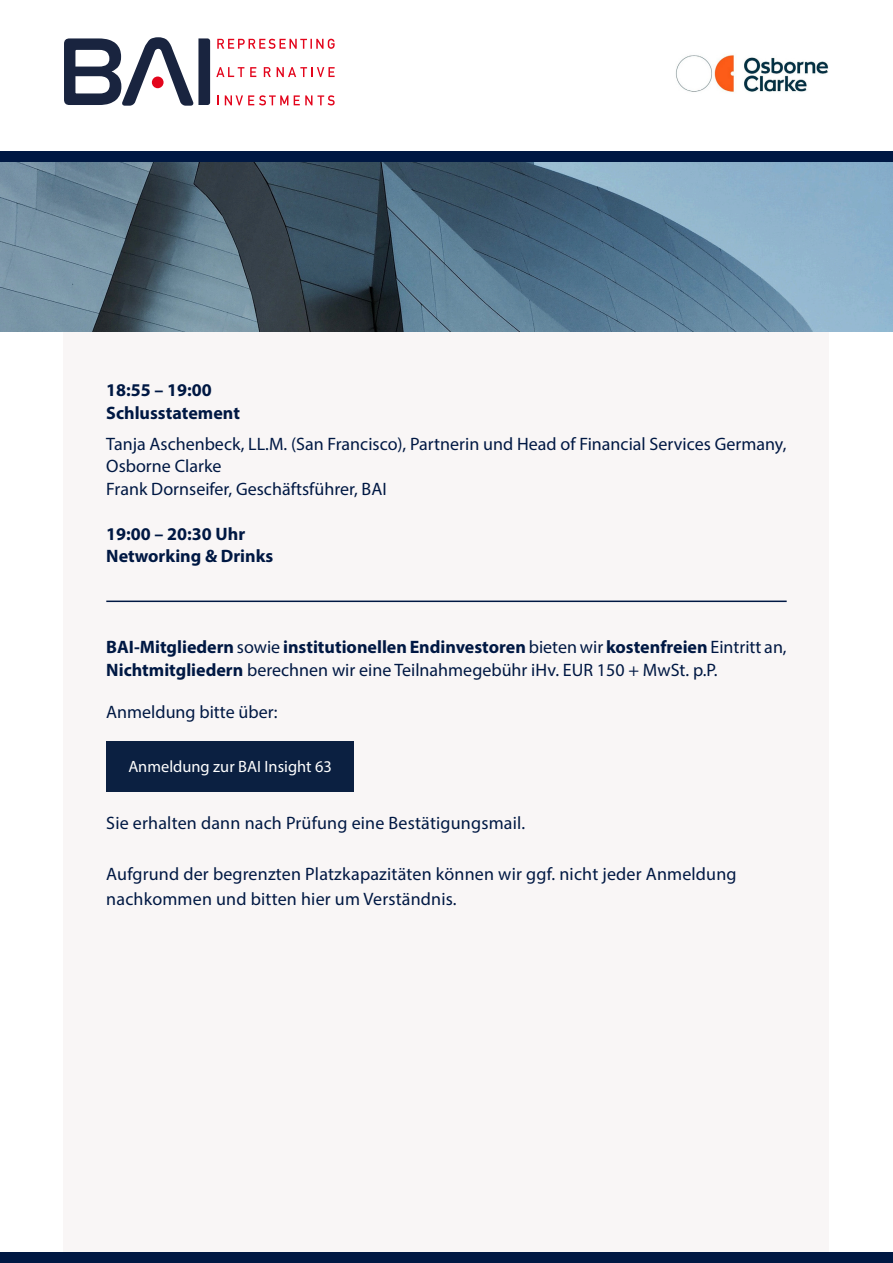
<style>
.page{position:relative;width:893px;height:1263px;background:#fff}
.page>*{position:absolute;margin:0;border:0;box-sizing:border-box;transform-origin:0 0}
.t1{font:18px/22.5px "Myriad Pro";color:#001843}
.t2{font:700 18px/22.5px "Myriad Pro";color:#001843}
.t3{font:16.35px "Myriad Pro";color:#fff}
.s1{font-weight:700}
</style>
<div class="page">
<div style="left:64px;top:331px;width:765px;height:932px;background:#f9f6f6"></div>
<div style="left:0;top:1252px;width:893px;height:11px;background:#001843"></div>
<img style="left:0;top:162px;width:893px;height:169px">
<div style="left:0;top:151px;width:893px;height:11px;background:#001843"></div>
<svg style="left:64px;top:37px;width:146px;height:69px"></svg>
<div style="left:152px;top:77px;width:12px;height:11px;background:#e3051c;border-radius:50%"></div>
<svg style="left:217px;top:95px;width:2px;height:10px"></svg>
<svg style="left:294px;top:95px;width:41px;height:10px"></svg>
<svg style="left:216px;top:67px;width:28px;height:10px"></svg>
<svg style="left:250px;top:67px;width:6px;height:10px"></svg>
<svg style="left:264px;top:67px;width:7px;height:10px"></svg>
<svg style="left:225px;top:95px;width:63px;height:10px"></svg>
<svg style="left:277px;top:67px;width:58px;height:10px"></svg>
<svg style="left:217px;top:39px;width:118px;height:10px"></svg>
<img style="left:676px;top:55px;width:153px;height:37px">
<div style="left:106px;top:741px;width:248px;height:51px;background:#0b2041"></div>
<hr style="left:106px;top:600px;width:681px;height:2px;background:#001843">
<p class="t2" style="left:106px;top:378px;width:135px">18:55 – 19:00<br>Schlusstatement</p>
<p class="t1" style="left:106px;top:432px;width:682px">Tanja Aschenbeck, LL.M. (San Francisco), Partnerin und Head of Financial Services Germany,<br>Osborne Clarke<br>Frank Dornseifer, Geschäftsführer, BAI</p>
<p class="t2" style="left:106px;top:522px;width:169px">19:00 – 20:30 Uhr<br>Networking &amp; Drinks</p>
<p class="t1" style="left:106px;top:636px;width:682px"><span class="s1">BAI-Mitgliedern</span> sowie <span class="s1">institutionellen Endinvestoren</span> bieten wir <span class="s1">kostenfreien</span> Eintritt an,<br><span class="s1">Nichtmitgliedern</span> berechnen wir eine Teilnahmegebühr iHv. EUR 150 + MwSt. p.P.</p>
<p class="t1" style="left:106px;top:700px;width:173px">Anmeldung bitte über:</p>
<p class="t3" style="left:128px;top:756px;width:205px">Anmeldung zur BAI Insight 63</p>
<p class="t1" style="left:106px;top:811px;width:420px">Sie erhalten dann nach Prüfung eine Bestätigungsmail.</p>
<p class="t1" style="left:106px;top:861px;width:632px;line-height:25.5px">Aufgrund der begrenzten Platzkapazitäten können wir ggf. nicht jeder Anmeldung nachkommen und bitten hier um Verständnis.</p>
</div>
